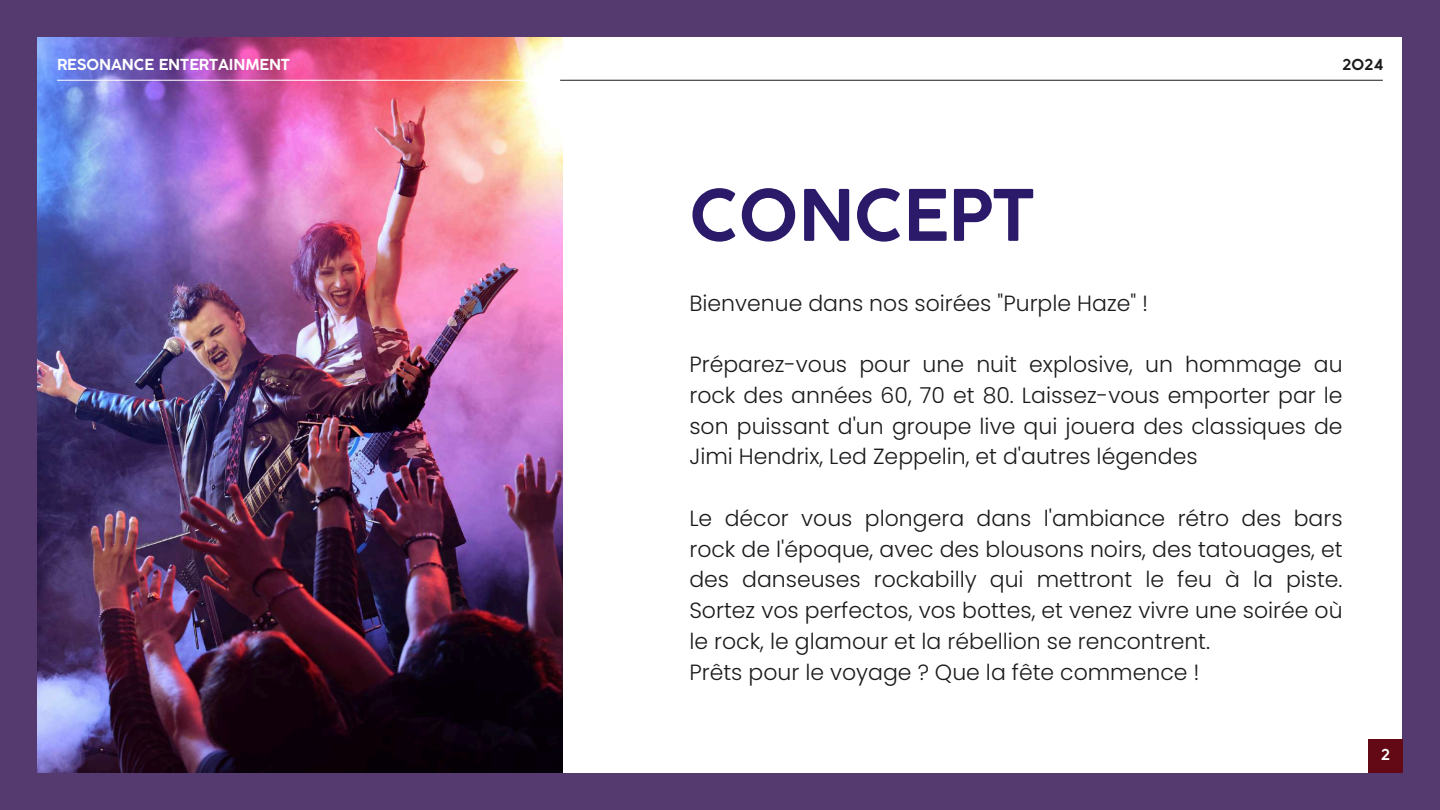
<style>
.page{position:relative;width:1440px;height:810px;background:#543a6f}
.page>*{position:absolute;margin:0;border:0;box-sizing:border-box;transform-origin:0 0}
.t1{font:700 70px "Coco Gothic";color:#2b1969}
.t2{font:300 22px/30.8px "Poppins";color:#1a1b1d;text-align:justify}
.t3{font:700 15px "Coco Gothic";color:#fff}
.t4{font:700 15px "Coco Gothic";color:#1a1b1d}
</style>
<div class="page">
<div style="left:38px;top:37px;width:1364px;height:736px;background:#fff"></div>
<img style="left:38px;top:37px;width:525px;height:736px">
<div style="left:1368px;top:739px;width:34px;height:34px;background:#630815"></div>
<hr style="left:57px;top:80px;width:503px;height:1px;background:#fff">
<hr style="left:560px;top:80px;width:823px;height:1px;background:#1a1b1d">
<p class="t3" style="left:57px;top:59px;width:234px">RESONANCE ENTERTAINMENT</p>
<p class="t4" style="left:1342px;top:59px;width:42px">2024</p>
<h1 class="t1" style="left:689px;top:189px;width:347px">CONCEPT</h1>
<p class="t2" style="left:689px;top:288px;width:460px">Bienvenue dans nos soirées "Purple Haze" !</p>
<p class="t2" style="left:689px;top:349px;width:655px">Préparez-vous pour une nuit explosive, un hommage au rock des années 60, 70 et 80. Laissez-vous emporter par le son puissant d'un groupe live qui jouera des classiques de Jimi Hendrix, Led Zeppelin, et d'autres légendes</p>
<p class="t2" style="left:689px;top:503px;width:655px;text-align:left">Le décor vous plongera dans l'ambiance rétro des bars rock de l'époque, avec des blousons noirs, des tatouages, et des danseuses rockabilly qui mettront le feu à la piste.<br>Sortez vos perfectos, vos bottes, et venez vivre une soirée où le rock, le glamour et la rébellion se rencontrent.<br>Prêts pour le voyage ? Que la fête commence !</p>
<p class="t3" style="left:1381px;top:749px;width:11px">2</p>
</div>
